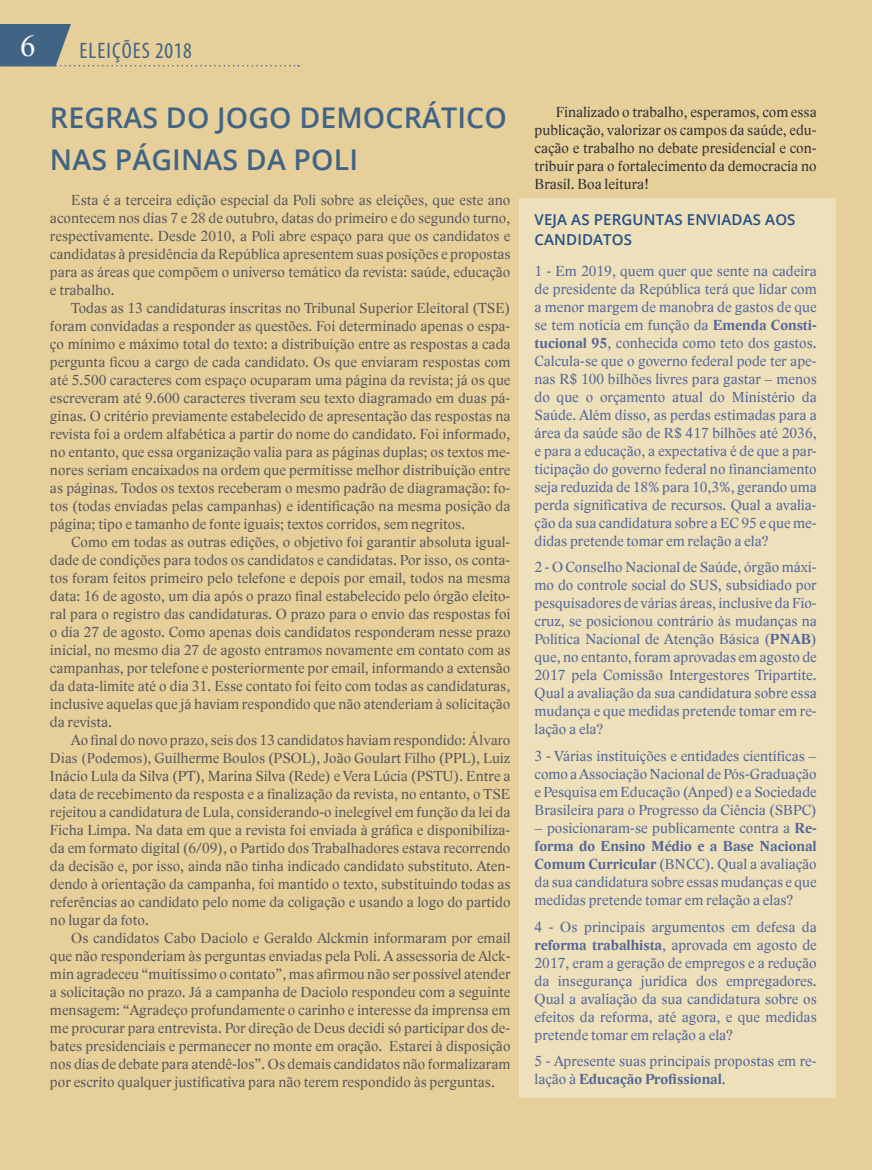
<style>
.page{position:relative;width:872px;height:1170px;background:#fff}
.page>*{position:absolute;margin:0;border:0;box-sizing:border-box;transform-origin:0 0}
.t1{font:30px "Lido STFCE";color:#fff}
.t2{font:600 28.5px/41.4px "Open Sans";letter-spacing:.005em;color:#416485}
.t3{font:condensed 22.5px "Myriad Pro";letter-spacing:.05em;color:#416485}
.t4{font:15px/18px "Lido STFCE";letter-spacing:.005em;color:#57585a;text-align:justify}
.t5{font:15px/18px "Lido STFCE";letter-spacing:.005em;color:#536696;text-align:justify}
.t6{font:15px/18px "Lido STFCE";letter-spacing:.005em;color:#2e3133;text-align:justify}
.t7{font:600 15px/19.5px "Open Sans";letter-spacing:.01em;color:#254f86}
.s1{font-family:"Times New Roman"}
.s2{font-weight:700}
</style>
<div class="page">
<div style="left:0;top:0;width:872px;height:1169px;background:#e7cf9a"></div>
<div style="left:519px;top:198px;width:316px;height:899px;background:#ede0bb"></div>
<svg style="left:0;top:24px;width:299px;height:42px"></svg>
<h1 class="t1" style="left:20px;top:28px;width:17px">6</h1>
<h3 class="t3" style="left:79px;top:36px;width:114px">ELEIÇÕES 2018</h3>
<h2 class="t2" style="left:50px;top:96px;width:458px">REGRAS DO JOGO DEMOCRÁTICO<br>NAS PÁGINAS DA POLI</h2>
<p class="t4" style="left:50px;top:191px;width:462px;text-indent:21px">Esta é a terceira edição especial da Poli sobre as eleições, que este ano acontecem nos dias 7 e 28 de outubro, datas do primeiro e do segundo turno, respectivamente. Desde 2010, a Poli abre espaço para que os candidatos e candidatas à presidência da República apresentem suas posições e propostas para as áreas que compõem o universo temático da revista: saúde, educação e trabalho.</p>
<p class="t4" style="left:50px;top:299px;width:462px;text-indent:21px">Todas as 13 candidaturas inscritas no Tribunal Superior Eleitoral (TSE) foram convidadas a responder as questões. Foi determinado apenas o espa&shy;ço mínimo e máximo total do texto: a distribuição entre as respostas a cada pergunta ficou a cargo de cada candidato. Os que enviaram respostas com até 5.500 caracteres com espaço ocuparam uma página da revista; já os que escreveram até 9.600 caracteres tiveram seu texto diagramado em duas pá&shy;ginas. O critério previamente estabelecido de apresentação das respostas na revista foi a ordem alfabética a partir do nome do candidato. Foi informado, no entanto, que essa organização valia para as páginas duplas; os textos me&shy;nores seriam encaixados na ordem que permitisse melhor distribuição entre as páginas. Todos os textos receberam o mesmo padrão de diagramação: fo&shy;tos (todas enviadas pelas campanhas) e identificação na mesma posição da página; tipo e tamanho de fonte iguais; textos corridos, sem negritos.</p>
<p class="t4" style="left:50px;top:533px;width:462px;text-indent:21px">Como em todas as outras edições, o objetivo foi garantir absoluta igual&shy;dade de condições para todos os candidatos e candidatas. Por isso, os conta&shy;tos foram feitos primeiro pelo telefone e depois por email, todos na mesma data: 16 de agosto, um dia após o prazo final estabelecido pelo órgão eleito&shy;ral para o registro das candidaturas. O prazo para o envio das respostas foi o dia 27 de agosto. Como apenas dois candidatos responderam nesse prazo inicial, no mesmo dia 27 de agosto entramos novamente em contato com as campanhas, por telefone e posteriormente por email, informando a extensão da data-limite até o dia 31. Esse contato foi feito com todas as candidaturas, inclusive aquelas que já haviam respondido que não atenderiam à solicitação da revista.</p>
<p class="t4" style="left:50px;top:731px;width:462px;text-indent:21px">Ao final do novo prazo, seis dos 13 candidatos haviam respondido: <span class="s1">Álvaro Dias (Podemos)</span>, Guilherme Boulos (PSOL), João Goulart Filho (PPL), Luiz Inácio Lula da Silva (PT), Marina Silva (Rede) e Vera Lúcia (PSTU). Entre a data de recebimento da resposta e a finalização da revista, no entanto, o TSE rejeitou a candidatura de Lula, considerando-o inelegível em função da lei da Ficha Limpa. Na data em que a revista foi enviada à gráfica e disponibiliza&shy;da em formato digital (6/09), o Partido dos Trabalhadores estava recorrendo da decisão e, por isso, ainda não tinha indicado candidato substituto. Aten&shy;dendo à orientação da campanha, foi mantido o texto, substituindo todas as referências ao candidato pelo nome da coligação e usando a logo do partido no lugar da foto.</p>
<p class="t4" style="left:50px;top:929px;width:462px;text-indent:21px">Os candidatos Cabo Daciolo e Geraldo Alckmin informaram por email que não responderiam às perguntas enviadas pela Poli. A assessoria de Alck&shy;min agradeceu “muitíssimo o contato”, mas afirmou não ser possível atender a solicitação no prazo. Já a campanha de Daciolo respondeu com a seguinte mensagem: “Agradeço profundamente o carinho e interesse da imprensa em me procurar para entrevista. Por direção de Deus decidi só participar dos de&shy;bates presidenciais e permanecer no monte em oração. Estarei à disposição nos dias de debate para atendê-los”. Os demais candidatos não formalizaram por escrito qualquer justificativa para não terem respondido às perguntas.</p>
<p class="t6" style="left:534px;top:103px;width:284px;text-indent:21px">Finalizado o trabalho, esperamos, com essa publicação, valorizar os campos da saúde, edu&shy;cação e trabalho no debate presidencial e con&shy;tribuir para o fortalecimento da democracia no Brasil. Boa leitura!</p>
<p class="t7" style="left:534px;top:210px;width:262px">VEJA AS PERGUNTAS ENVIADAS AOS<br>CANDIDATOS</p>
<p class="t5" style="left:534px;top:262px;width:284px">1 - Em 2019, quem quer que sente na cadeira de presidente da República terá que lidar com a menor margem de manobra de gastos de que se tem notícia em função da <span class="s2">Emenda Consti&shy;tucional 95</span>, conhecida como teto dos gastos.<br>Calcula-se que o governo federal pode ter ape&shy;nas R$ 100 bilhões livres para gastar – menos do que o orçamento atual do Ministério da Saúde. Além disso, as perdas estimadas para a área da saúde são de R$ 417 bilhões até 2036, e para a educação, a expectativa é de que a par&shy;ticipação do governo federal no financiamento seja reduzida de 18% para 10,3%, gerando uma perda significativa de recursos. Qual a avalia&shy;ção da sua candidatura sobre a EC 95 e que me&shy;didas pretende tomar em relação a ela?</p>
<p class="t5" style="left:534px;top:558px;width:284px">2 - O Conselho Nacional de Saúde, órgão máxi&shy;mo do controle social do SUS, subsidiado por pesquisadores de várias áreas, inclusive da Fio&shy;cruz, se posicionou contrário às mudanças na Política Nacional de Atenção Básica (<span class="s2">PNAB</span>) que, no entanto, foram aprovadas em agosto de 2017 pela Comissão Intergestores Tripartite.<br>Qual a avaliação da sua candidatura sobre essa mudança e que medidas pretende tomar em re&shy;lação a ela?</p>
<p class="t5" style="left:534px;top:747px;width:284px">3 - Várias instituições e entidades científicas – como a Associação Nacional de Pós-Graduação e Pesquisa em Educação (Anped) e a Sociedade Brasileira para o Progresso da Ciência (SBPC)</p>
<p class="t5" style="left:534px;top:819px;width:284px">– posicionaram-se publicamente contra a <span class="s2">Re&shy;forma do Ensino Médio e a Base Nacional Comum Curricular</span> (BNCC). Qual a avaliação da sua candidatura sobre essas mudanças e que medidas pretende tomar em relação a elas?</p>
<p class="t5" style="left:534px;top:917px;width:284px">4 - Os principais argumentos em defesa da <span class="s2">reforma trabalhista</span>, aprovada em agosto de 2017, eram a geração de empregos e a redução da insegurança jurídica dos empregadores.<br>Qual a avaliação da sua candidatura sobre os efeitos da reforma, até agora, e que medidas pretende tomar em relação a ela?</p>
<p class="t5" style="left:534px;top:1052px;width:284px">5 - Apresente suas principais propostas em re&shy;lação à <span class="s2">Educação Profissional</span>.</p>
</div>
